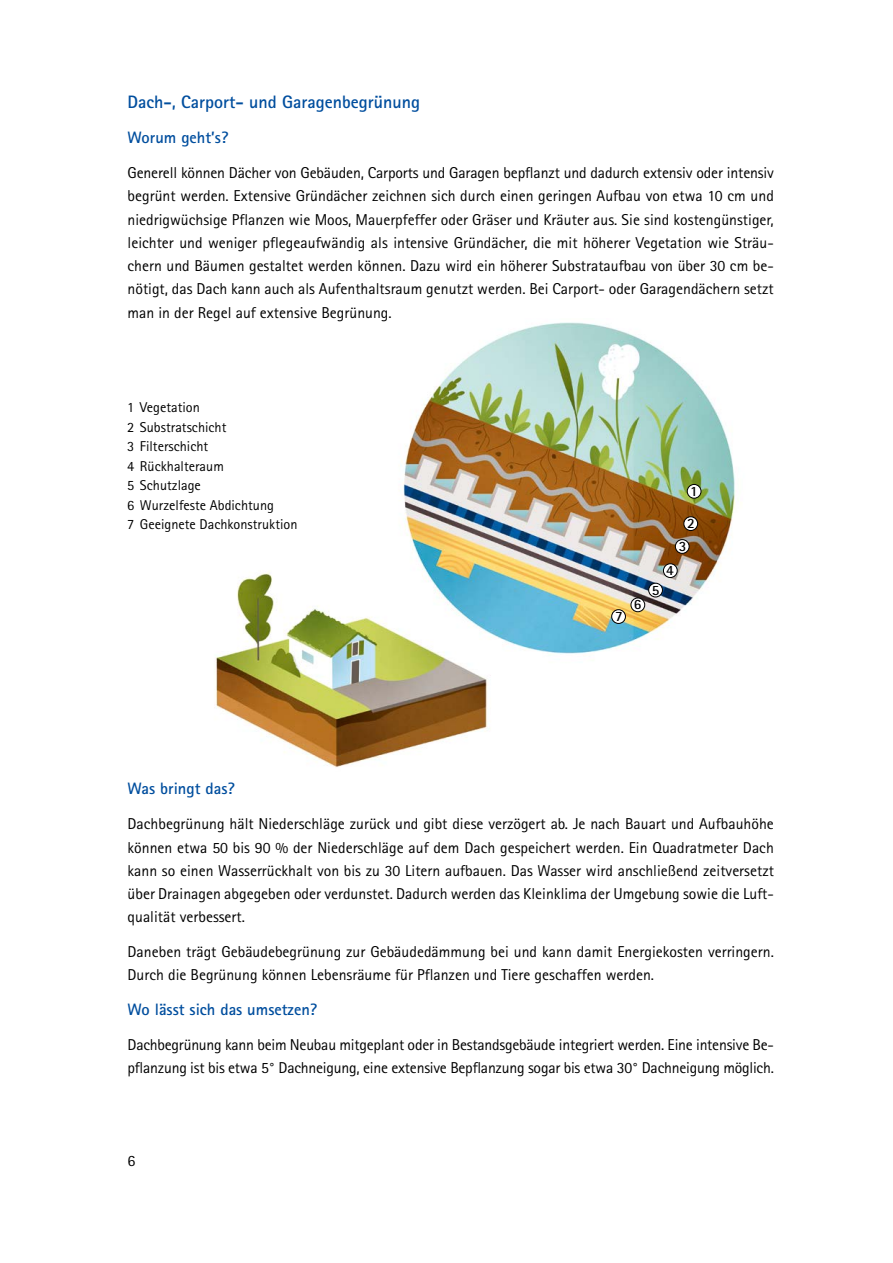
<style>
.page{position:relative;width:893px;height:1263px;background:#fff}
.page>*{position:absolute;margin:0;border:0;box-sizing:border-box;transform-origin:0 0}
.H2-blau{font:700 18px "Rotis Sans Serif Pro";color:#004e9e}
.H3-blau{font:700 16.5px "Rotis Sans Serif Pro";color:#004e9e}
.p-fliesstext{font:15.75px/23.2px "Rotis Sans Serif Pro";letter-spacing:-.015em;color:#000;text-align:justify}
.p_Fließtext{font:15.75px/23.2px "Rotis Sans Serif Pro";color:#000;text-align:justify}
.t1{font:14.25px/19.5px "Rotis Sans Serif Pro";color:#000}
.p_Legende{font:700 14.25px "Rotis Sans Serif Pro";color:#000}
.p_Zahl_Illustration{font:700 14.25px "Rotis Sans Serif Pro";color:#000}
</style>
<div class="page">
<img style="left:214px;top:322px;width:521px;height:445px">
<div style="left:127px;top:402px;width:221px;height:152px;background:#fff"></div>
<div style="left:612px;top:610px;width:13px;height:13px;background:#fff;border-radius:50%"></div>
<div style="left:611px;top:609px;width:15px;height:15px;border:1px solid #000;border-radius:50%"></div>
<div style="left:631px;top:598px;width:14px;height:14px;background:#fff;border-radius:50%"></div>
<div style="left:630px;top:597px;width:15px;height:15px;border:1px solid #000;border-radius:50%"></div>
<div style="left:649px;top:583px;width:13px;height:14px;background:#fff;border-radius:50%"></div>
<div style="left:648px;top:583px;width:15px;height:14px;border:1px solid #000;border-radius:50%"></div>
<div style="left:663px;top:564px;width:14px;height:13px;background:#fff;border-radius:50%"></div>
<div style="left:663px;top:563px;width:15px;height:15px;border:1px solid #000;border-radius:50%"></div>
<div style="left:675px;top:540px;width:14px;height:13px;background:#fff;border-radius:50%"></div>
<div style="left:675px;top:539px;width:15px;height:15px;border:1px solid #000;border-radius:50%"></div>
<div style="left:684px;top:517px;width:14px;height:13px;background:#fff;border-radius:50%"></div>
<div style="left:683px;top:516px;width:15px;height:15px;border:1px solid #000;border-radius:50%"></div>
<div style="left:687px;top:484px;width:14px;height:14px;background:#fff;border-radius:50%"></div>
<div style="left:687px;top:484px;width:14px;height:15px;border:1px solid #000;border-radius:50%"></div>
<h2 class="H2-blau" style="left:128px;top:91px;width:294px">Dach-, Carport- und Garagenbegrünung</h2>
<h3 class="H3-blau" style="left:128px;top:127px;width:102px">Worum geht’s?</h3>
<p class="p-fliesstext" style="left:128px;top:161px;width:648px">Generell können Dächer von Gebäuden, Carports und Garagen bepflanzt und dadurch extensiv oder intensiv begrünt werden. Extensive Gründächer zeichnen sich durch einen geringen Aufbau von etwa 10 cm und niedrigwüchsige Pflanzen wie Moos, Mauerpfeffer oder Gräser und Kräuter aus. Sie sind kostengünstiger, leichter und weniger pflegeaufwändig als intensive Gründächer, die mit höherer Vegetation wie Sträu&shy;chern und Bäumen gestaltet werden können. Dazu wird ein höherer Substrataufbau von über 30 cm be&shy;nötigt, das Dach kann auch als Aufenthaltsraum genutzt werden. Bei Carport- oder Garagendächern setzt man in der Regel auf extensive Begrünung.</p>
<p class="t1" style="left:127px;top:398px;width:172px">1 Vegetation<br>2 Substratschicht<br>3 Filterschicht<br>4 Rückhalteraum<br>5 Schutzlage<br>6 Wurzelfeste Abdichtung<br>7 Geeignete Dachkonstruktion</p>
<p class="p_Zahl_Illustration" style="left:615px;top:607px;width:9px">7</p>
<p class="p_Legende" style="left:634px;top:596px;width:9px">6</p>
<p class="p_Legende" style="left:690px;top:482px;width:9px">1</p>
<p class="p_Legende" style="left:687px;top:514px;width:9px">2</p>
<p class="p_Legende" style="left:679px;top:537px;width:9px">3</p>
<p class="p_Zahl_Illustration" style="left:666px;top:561px;width:9px">4</p>
<p class="p_Legende" style="left:652px;top:581px;width:9px">5</p>
<h3 class="H3-blau" style="left:128px;top:778px;width:109px">Was bringt das?</h3>
<p class="p_Fließtext" style="left:128px;top:812px;width:648px">Dachbegrünung hält Niederschläge zurück und gibt diese verzögert ab. Je nach Bauart und Aufbauhöhe können etwa 50 bis 90 % der Niederschläge auf dem Dach gespeichert werden. Ein Quadratmeter Dach kann so einen Wasserrückhalt von bis zu 30 Litern aufbauen. Das Wasser wird anschließend zeitversetzt über Drainagen abgegeben oder verdunstet. Dadurch werden das Kleinklima der Umgebung sowie die Luft&shy;qualität verbessert.</p>
<p class="p_Fließtext" style="left:128px;top:940px;width:648px">Daneben trägt Gebäudebegrünung zur Gebäudedämmung bei und kann damit Energiekosten verringern.<br>Durch die Begrünung können Lebensräume für Pflanzen und Tiere geschaffen werden.</p>
<h3 class="H3-blau" style="left:128px;top:999px;width:191px">Wo lässt sich das umsetzen?</h3>
<p class="p-fliesstext" style="left:128px;top:1033px;width:648px">Dachbegrünung kann beim Neubau mitgeplant oder in Bestandsgebäude integriert werden. Eine intensive Be&shy;pflanzung ist bis etwa 5° Dachneigung, eine extensive Bepflanzung sogar bis etwa 30° Dachneigung möglich.</p>
<p class="p-fliesstext" style="left:128px;top:1149px;width:9px">6</p>
</div>
